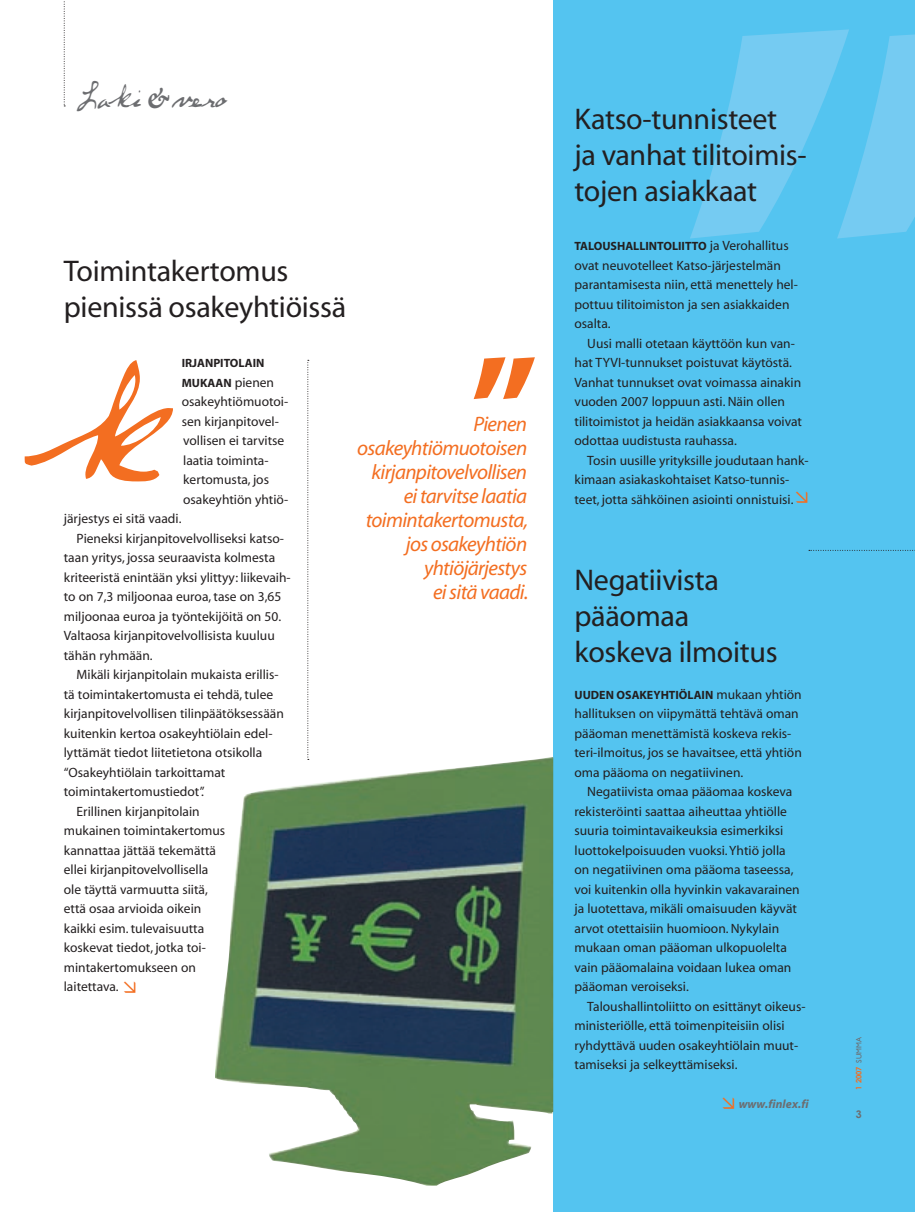
<style>
.page{position:relative;width:915px;height:1212px;background:#fff}
.page>*{position:absolute;margin:0;border:0;box-sizing:border-box;transform-origin:0 0}
.t1{font:700 750px "Myriad";color:#75cbf2}
.t2{font:195px "Coral Script";color:#f36e21}
.t3{font:700 150px "Myriad";color:#f36e21}
.t4{font:37.5px "Coral Script";letter-spacing:-.04em;color:#6c6d70;scale:.8 1}
.uutisotsikko{font:30px/36.2px "Myriad";letter-spacing:-.01em;color:#231f20}
.t5{font:italic 700 30px "Minion Pro";color:#6c6d70}
.äläys{font:italic 21px "Myriad";letter-spacing:-.03em;color:#f36e21}
.boksi_sis{font:13.5px/19.5px "Myriad";color:#231f20}
.boksi_eka{font:13.5px/19.5px "Myriad";color:#231f20}
.boksi_eka-2{font:700 12px/19.5px "Myriad";color:#231f20}
.lähteet{font:italic 700 12px "Myriad";letter-spacing:.01em;color:#6c6d70}
.t6{font:700 10.5px "Century Gothic";color:#6c6d70}
.t7{font:700 7.5px "Century Gothic";color:#f36e21}
.s1{font-weight:400;font-size:13.5px}
.s2{font-family:"Gill Sans";font-weight:400;color:#6c6d70}
</style>
<div class="page">
<div style="left:553px;top:0;width:361px;height:1212px;background:#54c4f0"></div>
<svg style="left:64px;top:1px;width:1px;height:106px"></svg>
<svg style="left:808px;top:550px;width:107px;height:1px"></svg>
<svg style="left:307px;top:360px;width:2px;height:393px"></svg>
<img style="left:215px;top:754px;width:338px;height:432px">
<p class="t4" style="left:74px;top:72px;width:193px">Laki vero</p>
<p class="t5" style="left:146px;top:80px;width:25px">&amp;</p>
<p class="uutisotsikko" style="left:64px;top:254px;width:226px">Toimintakertomus</p>
<p class="uutisotsikko" style="left:64px;top:290px;width:284px">pienissä osakeyhtiöissä</p>
<p class="boksi_eka-2" style="left:182px;top:354px;width:94px">IRJANPITOLAIN<br>MUKAAN <span class="s1">pienen</span></p>
<p class="boksi_eka" style="left:182px;top:393px;width:108px">osakeyhtiömuotoi&shy;sen kirjanpitovel&shy;vollisen ei tarvitse laatia toiminta&shy;kertomusta, jos osakeyhtiön yhtiö-</p>
<p class="boksi_eka" style="left:64px;top:510px;width:119px">järjestys ei sitä vaadi.</p>
<p class="boksi_sis" style="left:64px;top:529px;width:228px;text-indent:13px">Pieneksi kirjanpitovelvolliseksi katso&shy;taan yritys, jossa seuraavista kolmesta kriteeristä enintään yksi ylittyy: liikevaih&shy;to on 7,3 miljoonaa euroa, tase on 3,65 miljoonaa euroa ja työntekijöitä on 50.<br>Valtaosa kirjanpitovelvollisista kuuluu tähän ryhmään.</p>
<p class="boksi_sis" style="left:64px;top:666px;width:221px;text-indent:13px">Mikäli kirjanpitolain mukaista erillis&shy;tä toimintakertomusta ei tehdä, tulee kirjanpitovelvollisen tilinpäätöksessään kuitenkin kertoa osakeyhtiölain edel&shy;lyttämät tiedot liitetietona otsikolla “Osakeyhtiölain tarkoittamat toimintakertomustiedot”.</p>
<p class="boksi_sis" style="left:64px;top:802px;width:163px;text-indent:13px">Erillinen kirjanpitolain mukainen toimintakertomus kannattaa jättää tekemättä ellei kirjanpitovelvollisella ole täyttä varmuutta siitä, että osaa arvioida oikein kaikki esim. tulevaisuutta koskevat tiedot, jotka toi&shy;mintakertomukseen on laitettava.</p>
<h2 class="t2" style="left:22px;top:299px;width:133px">k</h2>
<p class="t3" style="left:470px;top:333px;width:70px">”</p>
<p class="äläys" style="left:473px;top:413px;width:55px">Pienen</p>
<p class="äläys" style="left:357px;top:437px;width:171px">osakeyhtiömuotoisen</p>
<p class="äläys" style="left:371px;top:461px;width:157px">kirjanpitovelvollisen</p>
<p class="äläys" style="left:403px;top:485px;width:125px">ei tarvitse laatia</p>
<p class="äläys" style="left:365px;top:509px;width:164px">toimintakertomusta,</p>
<p class="äläys" style="left:405px;top:533px;width:123px">jos osakeyhtiön</p>
<p class="äläys" style="left:424px;top:557px;width:105px">yhtiöjärjestys</p>
<p class="äläys" style="left:433px;top:581px;width:97px">ei sitä vaadi.</p>
<p class="t1" style="left:671px;top:-90px;width:342px">”</p>
<p class="uutisotsikko" style="left:574px;top:102px;width:204px">Katso-tunnisteet</p>
<p class="uutisotsikko" style="left:574px;top:138px;width:233px">ja vanhat tilitoimis&shy;tojen asiakkaat</p>
<p class="boksi_eka-2" style="left:574px;top:237px;width:215px">TALOUSHALLINTOLIITTO <span class="s1">ja Verohallitus</span></p>
<p class="boksi_eka" style="left:574px;top:256px;width:225px">ovat neuvotelleet Katso-järjestelmän parantamisesta niin, että menettely hel&shy;pottuu tilitoimiston ja sen asiakkaiden osalta.</p>
<p class="boksi_sis" style="left:574px;top:334px;width:229px;text-indent:13px">Uusi malli otetaan käyttöön kun van&shy;hat TYVI-tunnukset poistuvat käytöstä.<br>Vanhat tunnukset ovat voimassa ainakin vuoden 2007 loppuun asti. Näin ollen tilitoimistot ja heidän asiakkaansa voivat odottaa uudistusta rauhassa.</p>
<p class="boksi_sis" style="left:574px;top:451px;width:235px;text-indent:13px">Tosin uusille yrityksille joudutaan hank&shy;kimaan asiakaskohtaiset Katso-tunnis&shy;teet, jotta sähköinen asiointi onnistuisi.</p>
<p class="uutisotsikko" style="left:574px;top:563px;width:146px">Negatiivista</p>
<p class="uutisotsikko" style="left:574px;top:599px;width:116px">pääomaa</p>
<p class="uutisotsikko" style="left:574px;top:635px;width:204px">koskeva ilmoitus</p>
<p class="boksi_eka-2" style="left:574px;top:685px;width:229px">UUDEN OSAKEYHTIÖLAIN <span class="s1">mukaan yhtiön</span></p>
<p class="boksi_eka" style="left:574px;top:705px;width:229px">hallituksen on viipymättä tehtävä oman pääoman menettämistä koskeva rekis&shy;teri-ilmoitus, jos se havaitsee, että yhtiön oma pääoma on negatiivinen.</p>
<p class="boksi_sis" style="left:574px;top:783px;width:227px;text-indent:13px">Negatiivista omaa pääomaa koskeva rekisteröinti saattaa aiheuttaa yhtiölle suuria toimintavaikeuksia esimerkiksi luottokelpoisuuden vuoksi. Yhtiö jolla on negatiivinen oma pääoma taseessa, voi kuitenkin olla hyvinkin vakavarainen ja luotettava, mikäli omaisuuden käyvät arvot otettaisiin huomioon. Nykylain mukaan oman pääoman ulkopuolelta vain pääomalaina voidaan lukea oman pääoman veroiseksi.</p>
<p class="boksi_sis" style="left:574px;top:997px;width:232px;text-indent:13px">Taloushallintoliitto on esittänyt oikeus&shy;ministeriölle, että toimenpiteisiin olisi ryhdyttävä uuden osakeyhtiölain muut&shy;tamiseksi ja selkeyttämiseksi.</p>
<p class="lähteet" style="left:738px;top:1098px;width:71px">www.finlex.fi</p>
<p class="t7" style="left:853px;top:1089px;width:54px;rotate:-90deg">1 2007 <span class="s2">SUMMA</span></p>
<p class="t6" style="left:855px;top:1108px;width:7px">3</p>
</div>
